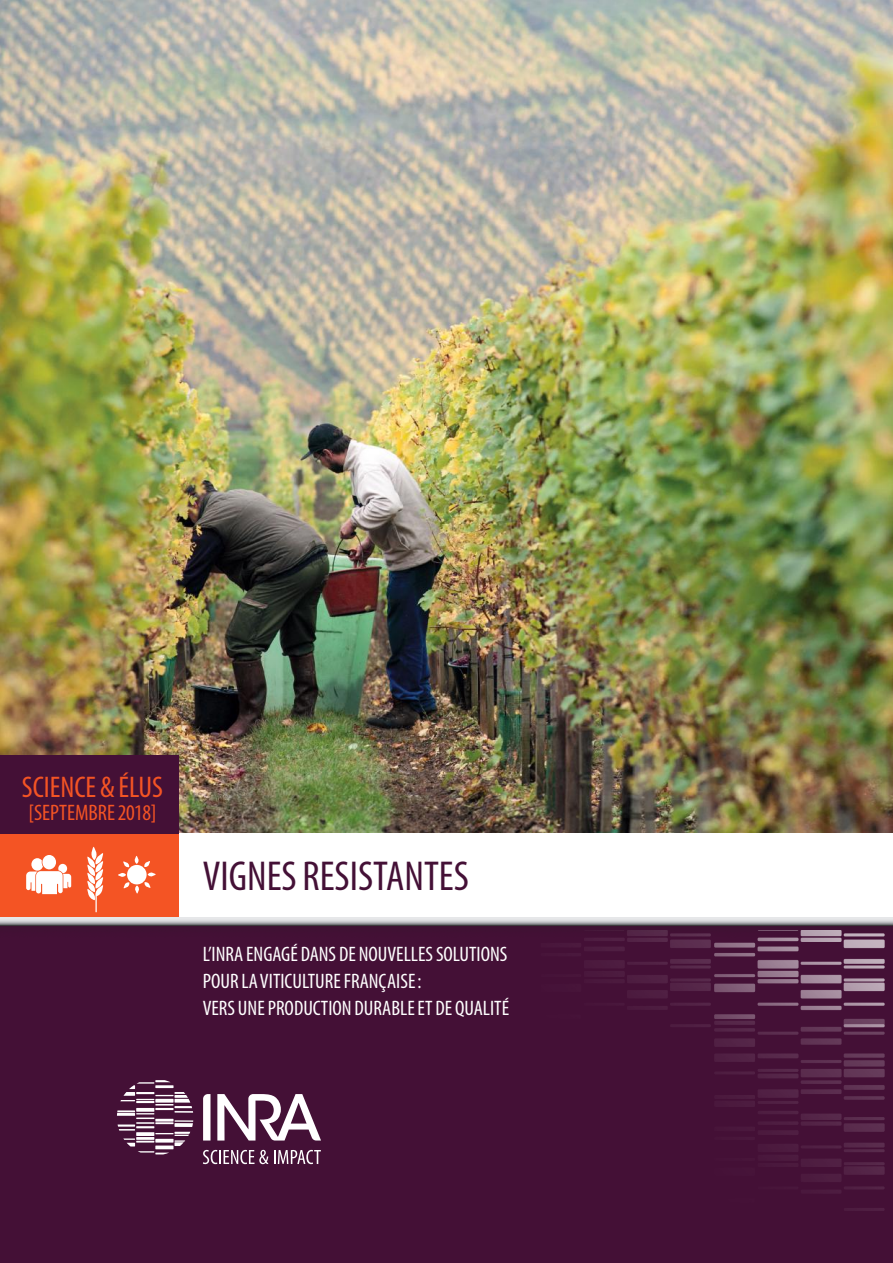
<style>
.page{position:relative;width:893px;height:1263px;background:#fff}
.page>*{position:absolute;margin:0;border:0;box-sizing:border-box;transform-origin:0 0}
.t1{font:condensed 42px "Myriad Pro";color:#441036}
.t2{font:condensed 30px "Myriad Pro";color:#f45424}
.t3{font:condensed 22.5px "Myriad Pro";color:#f45424}
.t4{font:condensed 21px/27px "Myriad Pro";color:#fff}
</style>
<div class="page">
<img style="left:0;top:0;width:893px;height:833px">
<div style="left:0;top:925px;width:893px;height:338px;background:#441036"></div>
<div style="left:0;top:905px;width:893px;height:33px;background:#241f1f;opacity:.4"></div>
<svg style="left:0;top:917px;width:893px;height:8px;background:#c2c3c6"></svg>
<svg style="left:203px;top:1094px;width:118px;height:46px"></svg>
<svg style="left:117px;top:1080px;width:76px;height:74px"></svg>
<svg style="left:203px;top:1150px;width:118px;height:14px"></svg>
<div style="left:0;top:833px;width:893px;height:84px;background:#fff"></div>
<div style="left:0;top:833px;width:179px;height:84px;background:#f45424"></div>
<svg style="left:87px;top:847px;width:16px;height:65px"></svg>
<svg style="left:26px;top:855px;width:45px;height:39px"></svg>
<svg style="left:118px;top:856px;width:38px;height:38px"></svg>
<img style="left:513px;top:931px;width:372px;height:280px">
<div style="left:0;top:755px;width:179px;height:78px;background:#441036"></div>
<h2 class="t2" style="left:22px;top:771px;width:143px">SCIENCE &amp; ÉLUS</h2>
<p class="t3" style="left:29px;top:800px;width:129px">[SEPTEMBRE 2018]</p>
<h1 class="t1" style="left:203px;top:853px;width:268px">VIGNES RESISTANTES</h1>
<p class="t4" style="left:203px;top:940px;width:308px">L’INRA ENGAGÉ DANS DE NOUVELLES SOLUTIONS<br>POUR LA VITICULTURE FRANÇAISE:<br>VERS UNE PRODUCTION DURABLE ET DE QUALITÉ</p>
</div>
